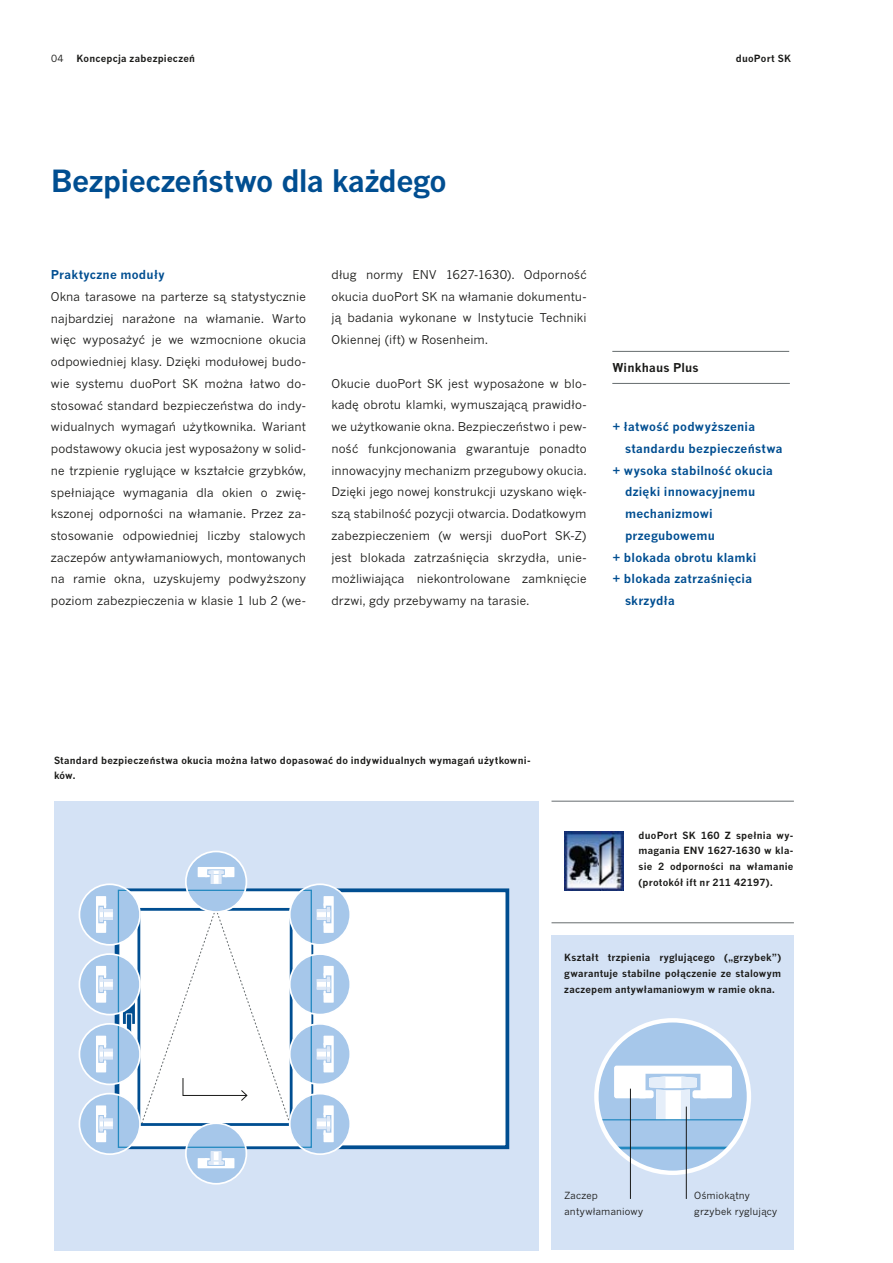
<style>
.page{position:relative;width:893px;height:1263px;background:#fff}
.page>*{position:absolute;margin:0;border:0;box-sizing:border-box;transform-origin:0 0}
.t1{font:700 30px "News Gothic MT Pro";letter-spacing:-.02em;color:#004e91}
.t2{font:12px/21.8px "News Gothic MT Pro";letter-spacing:.01em;color:#1a1a18;text-align:justify}
.t3{font:700 12px "News Gothic MT Pro";letter-spacing:.02em;color:#004e91}
.t4{font:700 12px "News Gothic MT Pro";letter-spacing:.015em;color:#1a1a18}
.t5{font:700 9.75px/15.8px "News Gothic MT Pro";letter-spacing:.025em;color:#1a1a18;text-align:justify}
.t6{font:9.75px/15.8px "News Gothic MT Pro";letter-spacing:.02em;color:#1a1a18}
</style>
<div class="page">
<div style="left:54px;top:801px;width:485px;height:449px;background:#d4e2f5"></div>
<div style="left:115px;top:888px;width:394px;height:261px;background:#fff;border:4px solid #004e91"></div>
<div style="left:186px;top:851px;width:60px;height:61px;background:#a6c7ea;border-radius:50%"></div>
<div style="left:185px;top:850px;width:62px;height:63px;border:2px solid #fff;border-radius:50%"></div>
<svg style="left:198px;top:867px;width:36px;height:17px"></svg>
<svg style="left:186px;top:1123px;width:60px;height:61px"></svg>
<div style="left:79px;top:884px;width:61px;height:61px;background:#a6c7ea;border-radius:50%"></div>
<div style="left:79px;top:883px;width:62px;height:63px;border:2px solid #fff;border-radius:50%"></div>
<svg style="left:79px;top:1093px;width:61px;height:61px"></svg>
<div style="left:79px;top:1024px;width:61px;height:60px;background:#a6c7ea;border-radius:50%"></div>
<div style="left:79px;top:954px;width:61px;height:60px;background:#a6c7ea;border-radius:50%"></div>
<div style="left:290px;top:884px;width:60px;height:61px;background:#a6c7ea;border-radius:50%"></div>
<div style="left:289px;top:883px;width:62px;height:63px;border:2px solid #fff;border-radius:50%"></div>
<div style="left:290px;top:1093px;width:60px;height:61px;background:#a6c7ea;border-radius:50%"></div>
<div style="left:290px;top:1024px;width:60px;height:60px;background:#a6c7ea;border-radius:50%"></div>
<div style="left:290px;top:954px;width:60px;height:60px;background:#a6c7ea;border-radius:50%"></div>
<svg style="left:96px;top:890px;width:238px;height:278px"></svg>
<hr style="left:551px;top:801px;width:243px;height:1px;background:#666c6e">
<hr style="left:551px;top:922px;width:243px;height:1px;background:#666c6e">
<img style="left:564px;top:831px;width:59px;height:59px">
<div style="left:551px;top:935px;width:243px;height:315px;background:#d4e2f5"></div>
<div style="left:596px;top:1020px;width:153px;height:153px;background:#a6c7ea;border-radius:50%"></div>
<hr style="left:608px;top:1147px;width:130px;height:2px;background:#2489c0">
<svg style="left:614px;top:1065px;width:118px;height:54px"></svg>
<hr style="left:597px;top:1119px;width:151px;height:1px;background:#2489c0">
<div style="left:594px;top:1018px;width:157px;height:157px;border:4px solid #fff;border-radius:50%"></div>
<hr style="left:630px;top:1089px;width:1px;height:110px;background:#1a1a18">
<hr style="left:686px;top:1106px;width:1px;height:93px;background:#1a1a18">
<hr style="left:612px;top:351px;width:177px;height:1px;background:#666c6e">
<hr style="left:612px;top:383px;width:178px;height:1px;background:#666c6e">
<p class="t6" style="left:51px;top:50px;width:14px">04</p>
<p class="t5" style="left:77px;top:50px;width:120px">Koncepcja zabezpieczeń</p>
<p class="t5" style="left:736px;top:50px;width:57px">duoPort SK</p>
<h1 class="t1" style="left:51px;top:163px;width:397px">Bezpieczeństwo dla każdego</h1>
<p class="t3" style="left:51px;top:267px;width:115px">Praktyczne moduły</p>
<p class="t2" style="left:51px;top:285px;width:257px">Okna tarasowe na parterze są statystycznie najbardziej narażone na włamanie. Warto więc wyposażyć je we wzmocnione okucia odpowiedniej klasy. Dzięki modułowej budo&shy;wie systemu duoPort SK można łatwo do&shy;stosować standard bezpieczeństwa do indy&shy;widualnych wymagań użytkownika. Wariant podstawowy okucia jest wyposażony w solid&shy;ne trzpienie ryglujące w kształcie grzybków, spełniające wymagania dla okien o zwię&shy;kszonej odporności na włamanie. Przez za&shy;stosowanie odpowiedniej liczby stalowych zaczepów antywłamaniowych, montowanych na ramie okna, uzyskujemy podwyższony poziom zabezpieczenia w klasie 1 lub 2 (we-</p>
<p class="t2" style="left:331px;top:263px;width:257px">dług normy ENV 1627-1630). Odporność okucia duoPort SK na włamanie dokumentu&shy;ją badania wykonane w Instytucie Techniki Okiennej (ift) w Rosenheim.</p>
<p class="t2" style="left:331px;top:372px;width:257px">Okucie duoPort SK jest wyposażone w blo&shy;kadę obrotu klamki, wymuszającą prawidło&shy;we użytkowanie okna. Bezpieczeństwo i pew&shy;ność funkcjonowania gwarantuje ponadto innowacyjny mechanizm przegubowy okucia.<br>Dzięki jego nowej konstrukcji uzyskano więk&shy;szą stabilność pozycji otwarcia. Dodatkowym zabezpieczeniem (w wersji duoPort SK-Z) jest blokada zatrzaśnięcia skrzydła, unie&shy;możliwiająca niekontrolowane zamknięcie drzwi, gdy przebywamy na tarasie.</p>
<p class="t4" style="left:612px;top:360px;width:88px">Winkhaus Plus</p>
<p class="t3" style="left:612px;top:419px;width:144px">+ łatwość podwyższenia</p>
<p class="t3" style="left:625px;top:441px;width:159px">standardu bezpieczeństwa</p>
<p class="t3" style="left:612px;top:463px;width:162px">+ wysoka stabilność okucia</p>
<p class="t3" style="left:625px;top:485px;width:132px">dzięki innowacyjnemu</p>
<p class="t3" style="left:625px;top:506px;width:89px">mechanizmowi</p>
<p class="t3" style="left:625px;top:528px;width:91px">przegubowemu</p>
<p class="t3" style="left:612px;top:550px;width:146px">+ blokada obrotu klamki</p>
<p class="t3" style="left:612px;top:572px;width:141px">+ blokada zatrzaśnięcia</p>
<p class="t3" style="left:625px;top:593px;width:51px">skrzydła</p>
<p class="t5" style="left:54px;top:752px;width:478px">Standard bezpieczeństwa okucia można łatwo dopasować do indywidualnych wymagań użytkowni&shy;ków.</p>
<p class="t5" style="left:639px;top:827px;width:156px">duoPort SK 160 Z spełnia wy&shy;magania ENV 1627-1630 w kla&shy;sie 2 odporności na włamanie (protokół ift nr 211 42197).</p>
<p class="t5" style="left:564px;top:949px;width:218px">Kształt trzpienia ryglującego („grzybek”) gwarantuje stabilne połączenie ze stalowym zaczepem antywłamaniowym w ramie okna.</p>
<p class="t6" style="left:564px;top:1187px;width:80px">Zaczep antywłamaniowy</p>
<p class="t6" style="left:694px;top:1187px;width:85px">Ośmiokątny grzybek ryglujący</p>
</div>
